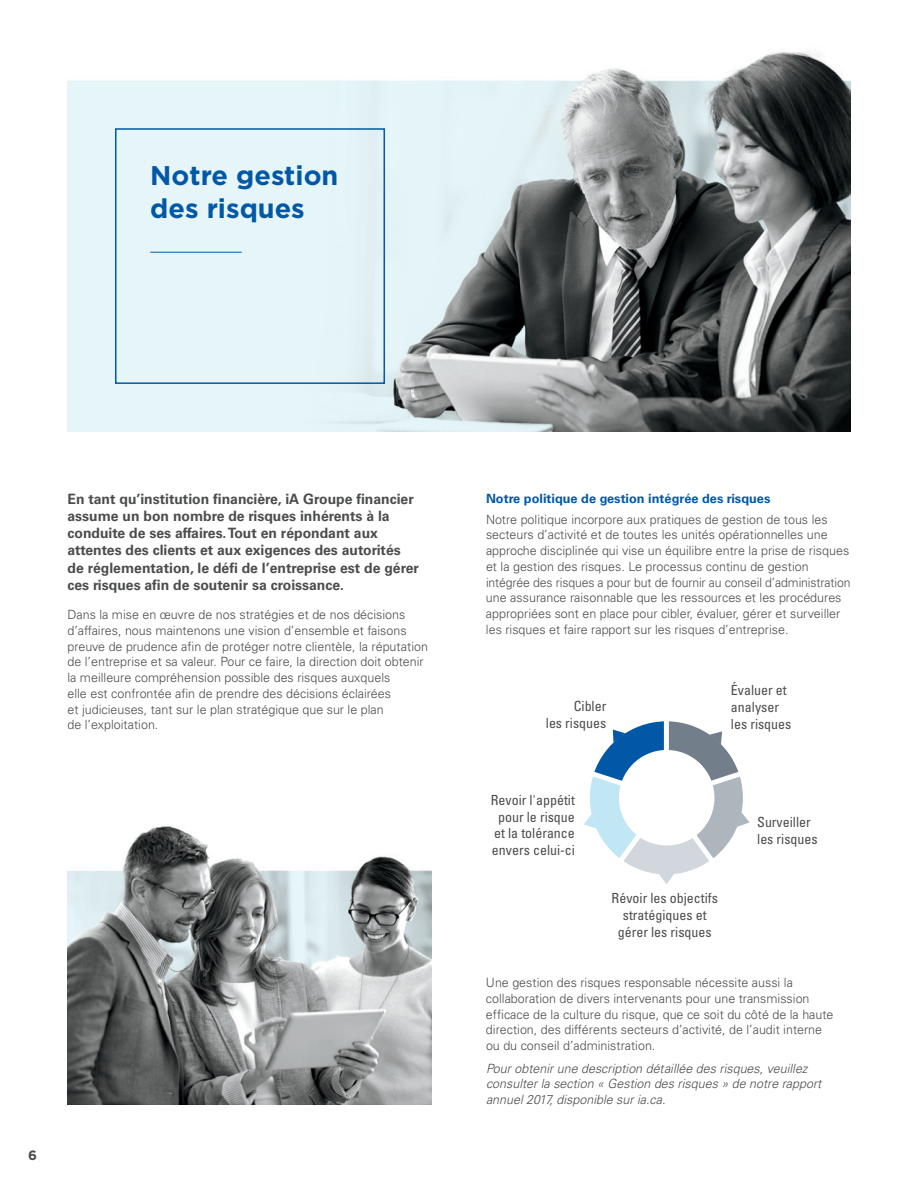
<style>
.page{position:relative;width:918px;height:1188px;background:#fff}
.page>*{position:absolute;margin:0;border:0;box-sizing:border-box;transform-origin:0 0}
.t1{font:700 27px/33px "Gotham";color:#0158a6}
.t2{font:700 14.25px/17.2px "Univers";color:#4b4c4d}
.t3{font:condensed 13.95px/16.8px "Univers";color:#4b4c4d}
.t4{font:700 13.5px "Gotham";color:#4b4c4d}
.t5{font:300 12.75px/15.8px "Univers";color:#4b4c4d}
.t6{font:italic 300 12.75px/15.8px "Univers";color:#4b4c4d}
.t7{font:700 12.75px "Univers";color:#0158a6}
</style>
<div class="page">
<img style="left:68px;top:52px;width:782px;height:380px">
<svg style="left:584px;top:721px;width:166px;height:164px"></svg>
<hr style="left:150px;top:252px;width:92px;height:1px;background:#0158a6">
<div style="left:115px;top:128px;width:270px;height:256px;border:2px solid #0158a6"></div>
<img style="left:68px;top:826px;width:364px;height:279px">
<h1 class="t1" style="left:150px;top:159px;width:190px">Notre gestion des risques</h1>
<p class="t2" style="left:68px;top:490px;width:353px">En tant qu’institution financière, iA Groupe financier assume un bon nombre de risques inhérents à la conduite de ses affaires. Tout en répondant aux attentes des clients et aux exigences des autorités de réglementation, le défi de l’entreprise est de gérer ces risques afin de soutenir sa croissance.</p>
<p class="t5" style="left:68px;top:607px;width:362px">Dans la mise en œuvre de nos stratégies et de nos décisions d’affaires, nous maintenons une vision d’ensemble et faisons preuve de prudence afin de protéger notre clientèle, la réputation de l’entreprise et sa valeur. Pour ce faire, la direction doit obtenir la meilleure compréhension possible des risques auxquels<br>elle est confrontée afin de prendre des décisions éclairées<br>et judicieuses, tant sur le plan stratégique que sur le plan<br>de l’exploitation.</p>
<p class="t4" style="left:28px;top:1147px;width:10px">6</p>
<p class="t7" style="left:486px;top:491px;width:286px">Notre politique de gestion intégrée des risques</p>
<p class="t5" style="left:486px;top:511px;width:366px">Notre politique incorpore aux pratiques de gestion de tous les secteurs d’activité et de toutes les unités opérationnelles une approche disciplinée qui vise un équilibre entre la prise de risques et la gestion des risques. Le processus continu de gestion intégrée des risques a pour but de fournir au conseil d’administration une assurance raisonnable que les ressources et les procédures appropriées sont en place pour cibler, évaluer, gérer et surveiller les risques et faire rapport sur les risques d’entreprise.</p>
<p class="t3" style="left:546px;top:697px;width:62px;text-align:right">Cibler<br>les risques</p>
<p class="t3" style="left:731px;top:682px;width:62px">Évaluer et analyser les risques</p>
<p class="t3" style="left:491px;top:791px;width:86px;text-align:center">Revoir l'appétit pour le risque et la tolérance envers celui-ci</p>
<p class="t3" style="left:612px;top:890px;width:108px;text-align:center">Révoir les objectifs stratégiques et gérer les risques</p>
<p class="t3" style="left:757px;top:814px;width:62px">Surveiller les risques</p>
<p class="t5" style="left:486px;top:975px;width:349px">Une gestion des risques responsable nécessite aussi la collaboration de divers intervenants pour une transmission efficace de la culture du risque, que ce soit du côté de la haute direction, des différents secteurs d’activité, de l’audit interne ou du conseil d’administration.</p>
<p class="t6" style="left:486px;top:1060px;width:337px">Pour obtenir une description détaillée des risques, veuillez consulter la section « Gestion des risques » de notre rapport annuel 2017, disponible sur ia.ca.</p>
</div>
